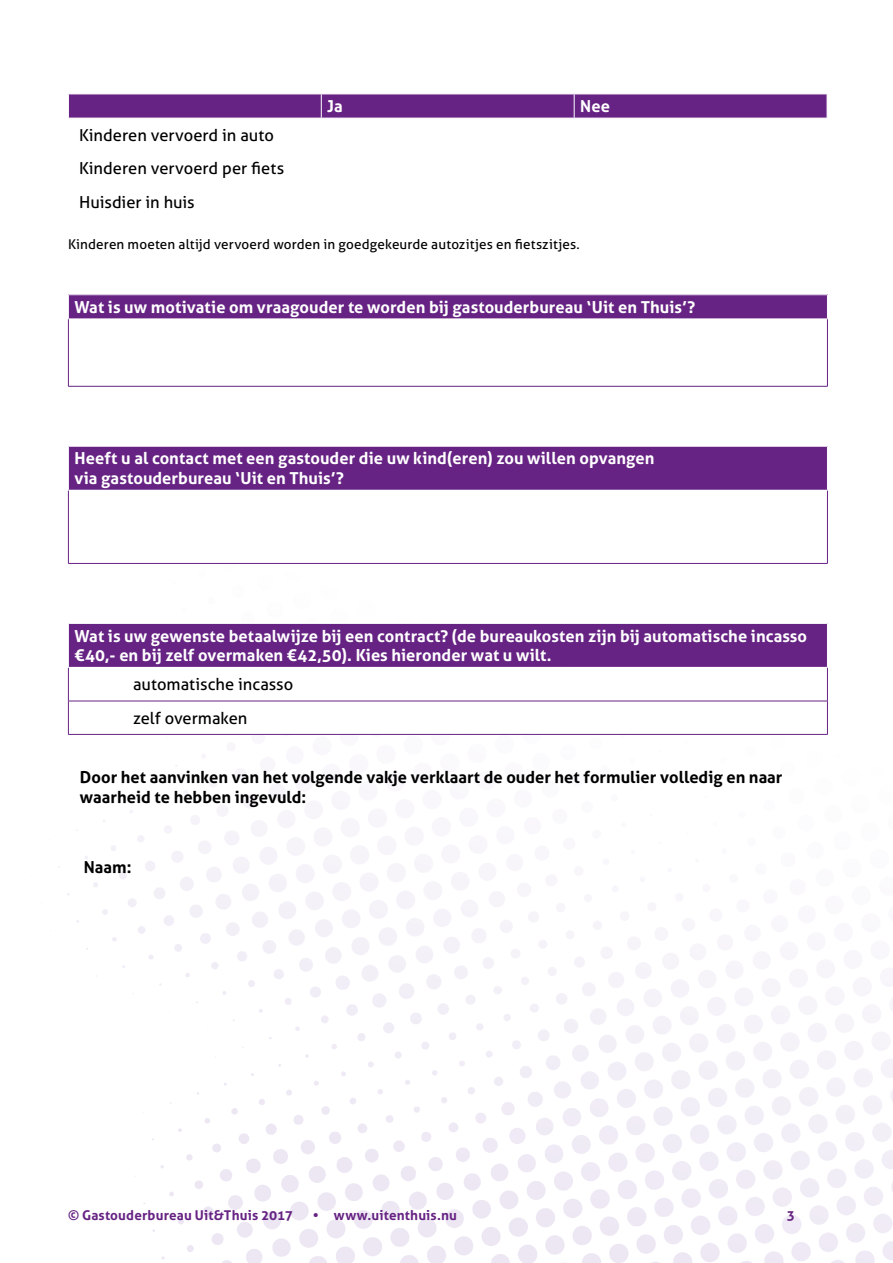
<style>
.page{position:relative;width:893px;height:1263px;background:#fff}
.page>*{position:absolute;margin:0;border:0;box-sizing:border-box;transform-origin:0 0}
.t1{font:700 16.5px/19.8px "Aller";letter-spacing:.005em;color:#fff}
.t2{font:700 16.5px/19.8px "Aller";color:#000}
.t3{font:16.5px/33.5px "Aller";color:#000}
.t4{font:13.5px "Aller";letter-spacing:.01em;color:#000}
.t5{font:700 13.5px "Aller";letter-spacing:.015em;color:#662383}
</style>
<div class="page">
<img style="left:58px;top:491px;width:835px;height:772px">
<svg style="left:68px;top:94px;width:759px;height:24px;background:#6b2b87"></svg>
<div style="left:68px;top:295px;width:759px;height:24px;background:#662383"></div>
<svg style="left:68px;top:295px;width:1px;height:23px"></svg>
<hr style="left:68px;top:318px;width:760px;height:1px;background:#fff">
<hr style="left:68px;top:319px;width:1px;height:67px;background:#662383">
<hr style="left:827px;top:319px;width:1px;height:67px;background:#662383">
<hr style="left:68px;top:386px;width:760px;height:1px;background:#662383">
<div style="left:68px;top:446px;width:759px;height:44px;background:#662383"></div>
<div style="left:68px;top:490px;width:759px;height:73px;background:#fff"></div>
<hr style="left:68px;top:446px;width:760px;height:1px;background:#fff">
<hr style="left:68px;top:447px;width:1px;height:43px;background:#fff">
<hr style="left:68px;top:491px;width:1px;height:72px;background:#662383">
<hr style="left:827px;top:491px;width:1px;height:72px;background:#662383">
<hr style="left:68px;top:563px;width:760px;height:1px;background:#662383">
<div style="left:68px;top:623px;width:759px;height:44px;background:#662383"></div>
<svg style="left:69px;top:668px;width:758px;height:66px"></svg>
<hr style="left:68px;top:623px;width:760px;height:1px;background:#fff">
<hr style="left:68px;top:624px;width:1px;height:43px;background:#fff">
<hr style="left:827px;top:624px;width:1px;height:43px;background:#fff">
<hr style="left:68px;top:667px;width:760px;height:1px;background:#fff">
<hr style="left:68px;top:668px;width:1px;height:33px;background:#662383">
<hr style="left:827px;top:668px;width:1px;height:33px;background:#662383">
<hr style="left:68px;top:701px;width:760px;height:1px;background:#662383">
<hr style="left:68px;top:701px;width:1px;height:33px;background:#662383">
<hr style="left:827px;top:701px;width:1px;height:33px;background:#662383">
<hr style="left:68px;top:734px;width:760px;height:1px;background:#662383">
<p class="t1" style="left:327px;top:96px;width:17px">Ja</p>
<p class="t1" style="left:580px;top:96px;width:31px">Nee</p>
<p class="t3" style="left:79px;top:118px;width:207px">Kinderen vervoerd in auto<br>Kinderen vervoerd per fiets<br>Huisdier in huis</p>
<p class="t4" style="left:68px;top:236px;width:513px">Kinderen moeten altijd vervoerd worden in goedgekeurde autozitjes en fietszitjes.</p>
<p class="t1" style="left:74px;top:297px;width:622px">Wat is uw motivatie om vraagouder te worden bij gastouderbureau ‘Uit en Thuis’?</p>
<p class="t1" style="left:74px;top:449px;width:582px">Heeft u al contact met een gastouder die uw kind(eren) zou willen opvangen via gastouderbureau ‘Uit en Thuis’?</p>
<p class="t1" style="left:74px;top:626px;width:734px">Wat is uw gewenste betaalwijze bij een contract? (de bureaukosten zijn bij automatische incasso €40,- en bij zelf overmaken €42,50). Kies hieronder wat u wilt.</p>
<p class="t3" style="left:133px;top:668px;width:162px">automatische incasso zelf overmaken</p>
<p class="t2" style="left:80px;top:767px;width:704px">Door het aanvinken van het volgende vakje verklaart de ouder het formulier volledig en naar waarheid te hebben ingevuld:</p>
<p class="t2" style="left:84px;top:857px;width:49px">Naam:</p>
<p class="t5" style="left:68px;top:1207px;width:226px">© Gastouderbureau Uit&amp;Thuis 2017</p>
<p class="t5" style="left:313px;top:1207px;width:146px">• www.uitenthuis.nu</p>
<p class="t5" style="left:787px;top:1207px;width:10px">3</p>
</div>
